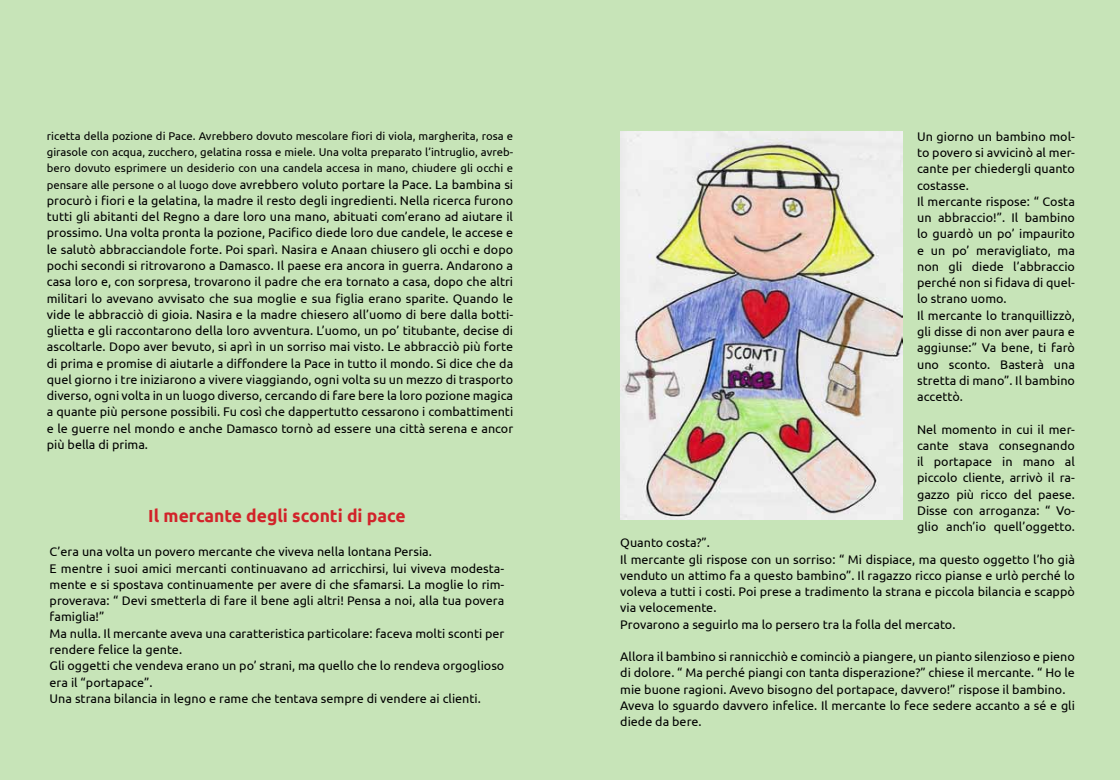
<style>
.page{position:relative;width:1120px;height:780px;background:#c7e4b8}
.page>*{position:absolute;margin:0;border:0;box-sizing:border-box;transform-origin:0 0}
.t1{font:700 17.5px "Ubuntu";color:#d2232a}
.t2{font:12.5px/16.2px "Ubuntu";color:#000}
.t3{font:11.25px/16.2px "Ubuntu";color:#000;text-align:justify}
.s1{font-size:11.25px}
</style>
<div class="page">
<img style="left:620px;top:131px;width:283px;height:388px">
<p class="t3" style="left:47px;top:127px;width:468px">ricetta della pozione di Pace. Avrebbero dovuto mescolare fiori di viola, margherita, rosa e girasole con acqua, zucchero, gelatina rossa e miele. Una volta preparato l’intruglio, avreb&shy;bero dovuto esprimere un desiderio con una candela accesa in mano, chiudere gli occhi e</p>
<p class="t2" style="left:47px;top:176px;width:468px;text-align:justify"><span class="s1">pensare alle persone o al luogo dove</span> avrebbero voluto portare la Pace. La bambina si procurò i fiori e la gelatina, la madre il resto degli ingredienti. Nella ricerca furono tutti gli abitanti del Regno a dare loro una mano, abituati com’erano ad aiutare il prossimo. Una volta pronta la pozione, Pacifico diede loro due candele, le accese e le salutò abbracciandole forte. Poi sparì. Nasira e Anaan chiusero gli occhi e dopo pochi secondi si ritrovarono a Damasco. Il paese era ancora in guerra. Andarono a casa loro e, con sorpresa, trovarono il padre che era tornato a casa, dopo che altri militari lo avevano avvisato che sua moglie e sua figlia erano sparite. Quando le vide le abbracciò di gioia. Nasira e la madre chiesero all’uomo di bere dalla botti&shy;glietta e gli raccontarono della loro avventura. L’uomo, un po’ titubante, decise di ascoltarle. Dopo aver bevuto, si aprì in un sorriso mai visto. Le abbracciò più forte di prima e promise di aiutarle a diffondere la Pace in tutto il mondo. Si dice che da quel giorno i tre iniziarono a vivere viaggiando, ogni volta su un mezzo di trasporto diverso, ogni volta in un luogo diverso, cercando di fare bere la loro pozione magica a quante più persone possibili. Fu così che dappertutto cessarono i combattimenti e le guerre nel mondo e anche Damasco tornò ad essere una città serena e ancor più bella di prima.</p>
<h1 class="t1" style="left:148px;top:505px;width:259px">Il mercante degli sconti di pace</h1>
<p class="t2" style="left:50px;top:543px;width:456px">C’era una volta un povero mercante che viveva nella lontana Persia.<br>E mentre i suoi amici mercanti continuavano ad arricchirsi, lui viveva modesta&shy;mente e si spostava continuamente per avere di che sfamarsi. La moglie lo rim&shy;proverava: “ Devi smetterla di fare il bene agli altri! Pensa a noi, alla tua povera famiglia!”<br>Ma nulla. Il mercante aveva una caratteristica particolare: faceva molti sconti per rendere felice la gente.<br>Gli oggetti che vendeva erano un po’ strani, ma quello che lo rendeva orgoglioso era il “portapace”.<br>Una strana bilancia in legno e rame che tentava sempre di vendere ai clienti.</p>
<p class="t2" style="left:917px;top:128px;width:159px">Un giorno un bambino mol&shy;to povero si avvicinò al mer&shy;cante per chiedergli quanto costasse.<br>Il mercante rispose: “ Costa un abbraccio!”. Il bambino lo guardò un po’ impaurito e un po’ meravigliato, ma non gli diede l’abbraccio perché non si fidava di quel&shy;lo strano uomo.<br>Il mercante lo tranquillizzò, gli disse di non aver paura e aggiunse:” Va bene, ti farò uno sconto. Basterà una stretta di mano”. Il bambino accettò.</p>
<p class="t2" style="left:917px;top:420px;width:159px;text-align:justify">Nel momento in cui il mer&shy;cante stava consegnando il portapace in mano al piccolo cliente, arrivò il ra&shy;gazzo più ricco del paese.<br>Disse con arroganza: “ Vo&shy;glio anch’io quell’oggetto.</p>
<p class="t2" style="left:620px;top:534px;width:456px">Quanto costa?”.<br>Il mercante gli rispose con un sorriso: “ Mi dispiace, ma questo oggetto l’ho già venduto un attimo fa a questo bambino”. Il ragazzo ricco pianse e urlò perché lo voleva a tutti i costi. Poi prese a tradimento la strana e piccola bilancia e scappò via velocemente.<br>Provarono a seguirlo ma lo persero tra la folla del mercato.</p>
<p class="t2" style="left:620px;top:648px;width:456px">Allora il bambino si rannicchiò e cominciò a piangere, un pianto silenzioso e pieno di dolore. “ Ma perché piangi con tanta disperazione?” chiese il mercante. “ Ho le mie buone ragioni. Avevo bisogno del portapace, davvero!” rispose il bambino.<br>Aveva lo sguardo davvero infelice. Il mercante lo fece sedere accanto a sé e gli diede da bere.</p>
</div>
